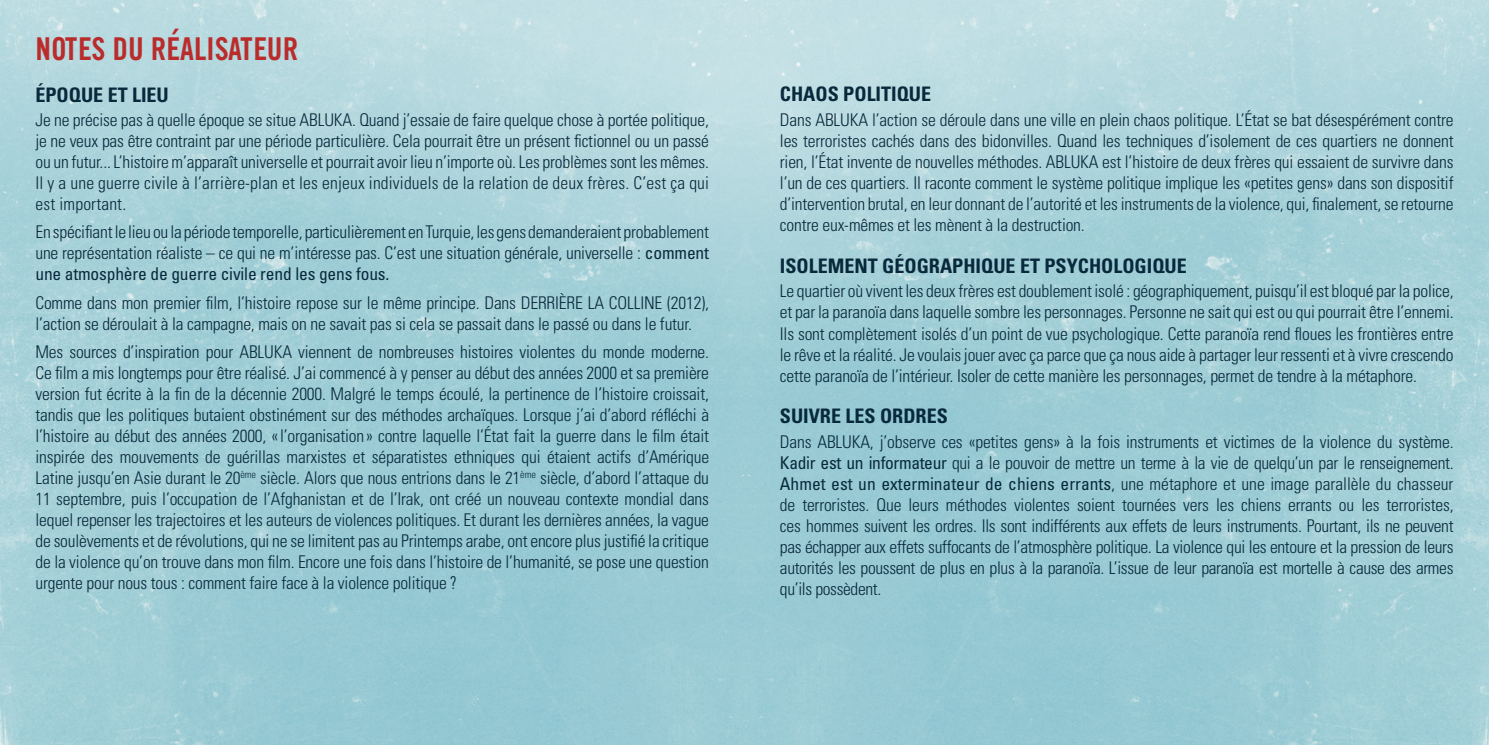
<style>
.page{position:relative;width:1489px;height:745px;background:#fff}
.page>*{position:absolute;margin:0;border:0;box-sizing:border-box;transform-origin:0 0}
.t1{font:31.25px "Cg Trade Bd Cd";color:#ba2c2c}
.t2{font:700 condensed 20px "Univers LT Std";color:#08293c}
.t3{font:300 condensed 17.5px/21px "Univers";letter-spacing:-.01em;color:#08293c;text-align:justify}
.t4{font:condensed 17.5px "Univers LT Std";letter-spacing:-.01em;color:#08293c}
.s1{font-family:"Univers LT Std";font-weight:400}
</style>
<div class="page">
<img style="left:0;top:0;width:745px;height:744px">
<svg style="left:745px;top:0;width:743px;height:744px;background:#a4d0d8"></svg>
<h1 class="t1" style="left:35px;top:30px;width:264px">NOTES DU RÉALISATEUR</h1>
<p class="t2" style="left:35px;top:82px;width:135px">ÉPOQUE ET LIEU</p>
<p class="t3" style="left:35px;top:109px;width:675px">Je ne précise pas à quelle époque se situe ABLUKA. Quand j’essaie de faire quelque chose à portée politique, je ne veux pas être contraint par une période particulière. Cela pourrait être un présent fictionnel ou un passé ou un futur... L’histoire m’apparaît universelle et pourrait avoir lieu n’importe où. Les problèmes sont les mêmes.<br>Il y a une guerre civile à l’arrière-plan et les enjeux individuels de la relation de deux frères. C’est ça qui est important.</p>
<p class="t3" style="left:35px;top:222px;width:675px">En spécifiant le lieu ou la période temporelle, particulièrement en Turquie, les gens demanderaient probablement une représentation réaliste – ce qui ne m’intéresse pas. C’est une situation générale, universelle : <span class="s1">comment</span></p>
<p class="t4" style="left:35px;top:263px;width:355px">une atmosphère de guerre civile rend les gens fous.</p>
<p class="t3" style="left:35px;top:292px;width:675px">Comme dans mon premier film, l’histoire repose sur le même principe. Dans DERRIÈRE LA COLLINE (2012), l’action se déroulait à la campagne, mais on ne savait pas si cela se passait dans le passé ou dans le futur.</p>
<p class="t3" style="left:35px;top:341px;width:675px">Mes sources d’inspiration pour ABLUKA viennent de nombreuses histoires violentes du monde moderne.<br>Ce film a mis longtemps pour être réalisé. J’ai commencé à y penser au début des années 2000 et sa première version fut écrite à la fin de la décennie 2000. Malgré le temps écoulé, la pertinence de l’histoire croissait, tandis que les politiques butaient obstinément sur des méthodes archaïques. Lorsque j’ai d’abord réfléchi à l’histoire au début des années 2000, «l’organisation» contre laquelle l’État fait la guerre dans le film était inspirée des mouvements de guérillas marxistes et séparatistes ethniques qui étaient actifs d’Amérique Latine jusqu’en Asie durant le 20<sup>ème</sup> siècle. Alors que nous entrions dans le 21<sup>ème</sup> siècle, d’abord l’attaque du 11 septembre, puis l’occupation de l’Afghanistan et de l’Irak, ont créé un nouveau contexte mondial dans lequel repenser les trajectoires et les auteurs de violences politiques. Et durant les dernières années, la vague de soulèvements et de révolutions, qui ne se limitent pas au Printemps arabe, ont encore plus justifié la critique de la violence qu’on trouve dans mon film. Encore une fois dans l’histoire de l’humanité, se pose une question urgente pour nous tous : comment faire face à la violence politique ?</p>
<p class="t2" style="left:780px;top:82px;width:153px">CHAOS POLITIQUE</p>
<p class="t3" style="left:780px;top:109px;width:675px">Dans ABLUKA l’action se déroule dans une ville en plein chaos politique. L’État se bat désespérément contre les terroristes cachés dans des bidonvilles. Quand les techniques d’isolement de ces quartiers ne donnent rien, l’État invente de nouvelles méthodes. ABLUKA est l’histoire de deux frères qui essaient de survivre dans l’un de ces quartiers. Il raconte comment le système politique implique les «petites gens» dans son dispositif d’intervention brutal, en leur donnant de l’autorité et les instruments de la violence, qui, finalement, se retourne contre eux-mêmes et les mènent à la destruction.</p>
<p class="t2" style="left:780px;top:253px;width:408px">ISOLEMENT GÉOGRAPHIQUE ET PSYCHOLOGIQUE</p>
<p class="t3" style="left:780px;top:280px;width:675px">Le quartier où vivent les deux frères est doublement isolé : géographiquement, puisqu’il est bloqué par la police, et par la paranoïa dans laquelle sombre les personnages. Personne ne sait qui est ou qui pourrait être l’ennemi.<br>Ils sont complètement isolés d’un point de vue psychologique. Cette paranoïa rend floues les frontières entre le rêve et la réalité. Je voulais jouer avec ça parce que ça nous aide à partager leur ressenti et à vivre crescendo cette paranoïa de l’intérieur. Isoler de cette manière les personnages, permet de tendre à la métaphore.</p>
<p class="t2" style="left:780px;top:403px;width:169px">SUIVRE LES ORDRES</p>
<p class="t3" style="left:780px;top:431px;width:675px">Dans ABLUKA, j’observe ces «petites gens» à la fois instruments et victimes de la violence du système.<br><span class="s1">Kadir est un informateur</span> qui a le pouvoir de mettre un terme à la vie de quelqu’un par le renseignement.<br><span class="s1">Ahmet est un exterminateur de chiens errants</span>, une métaphore et une image parallèle du chasseur de terroristes. Que leurs méthodes violentes soient tournées vers les chiens errants ou les terroristes, ces hommes suivent les ordres. Ils sont indifférents aux effets de leurs instruments. Pourtant, ils ne peuvent pas échapper aux effets suffocants de l’atmosphère politique. La violence qui les entoure et la pression de leurs autorités les poussent de plus en plus à la paranoïa. L’issue de leur paranoïa est mortelle à cause des armes qu’ils possèdent.</p>
</div>
